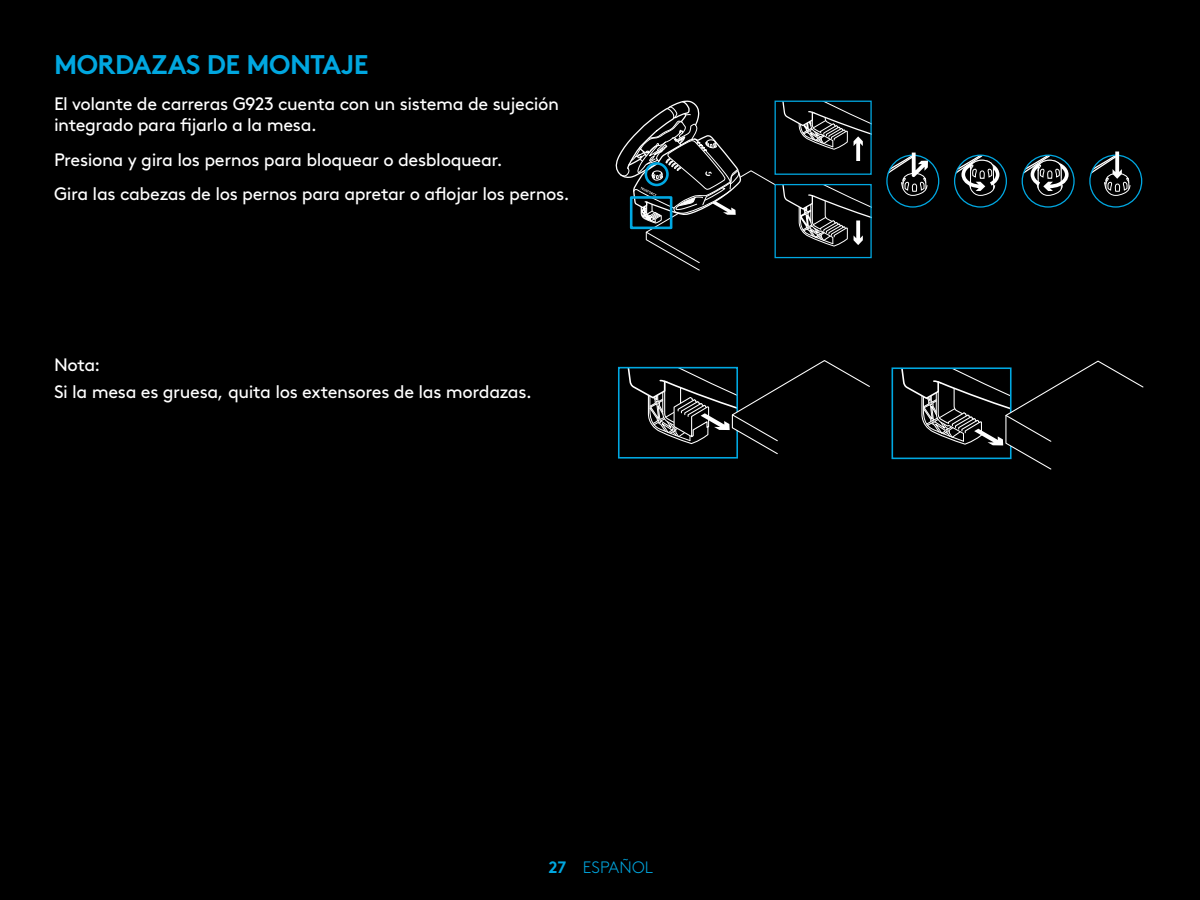
<style>
.page{position:relative;width:1200px;height:900px;background:#000}
.page>*{position:absolute;margin:0;border:0;box-sizing:border-box;transform-origin:0 0}
.A_head{font:27px "Brown Pro Bold Alt";letter-spacing:-.02em;color:#00a7e0}
.Bulleted_list{font:18px/21px "Brown Pro Regular Alt";letter-spacing:-.02em;color:#fff}
.C_head{font:18px "Brown Pro Regular Alt";color:#fff}
.t1{font:300 16.5px "Brown Pro";letter-spacing:.01em;color:#00a7e0}
.s1{font-family:"Brown Pro Bold Alt";font-weight:400}
</style>
<div class="page">
<svg style="left:887px;top:153px;width:52px;height:54px"></svg>
<svg style="left:1090px;top:152px;width:52px;height:55px"></svg>
<svg style="left:1022px;top:155px;width:52px;height:52px"></svg>
<svg style="left:955px;top:155px;width:51px;height:52px"></svg>
<svg style="left:615px;top:100px;width:256px;height:171px"></svg>
<div style="left:630px;top:196px;width:42px;height:33px;border:3px solid #00a8e2"></div>
<div style="left:892px;top:367px;width:120px;height:92px;border:2px solid #00a8e2"></div>
<svg style="left:898px;top:360px;width:246px;height:110px"></svg>
<div style="left:618px;top:367px;width:120px;height:92px;border:2px solid #00a8e2"></div>
<svg style="left:625px;top:360px;width:245px;height:95px"></svg>
<p class="A_head" style="left:54px;top:43px;width:316px">MORDAZAS DE MONTAJE</p>
<p class="Bulleted_list" style="left:54px;top:92px;width:507px">El volante de carreras G923 cuenta con un sistema de sujeción integrado para fijarlo a la mesa.</p>
<p class="Bulleted_list" style="left:54px;top:148px;width:446px">Presiona y gira los pernos para bloquear o desbloquear.</p>
<p class="Bulleted_list" style="left:54px;top:182px;width:514px">Gira las cabezas de los pernos para apretar o aflojar los pernos.</p>
<p class="C_head" style="left:54px;top:351px;width:48px">Nota:</p>
<p class="Bulleted_list" style="left:54px;top:380px;width:476px">Si la mesa es gruesa, quita los extensores de las mordazas.</p>
<p class="t1" style="left:548px;top:855px;width:106px"><span class="s1">27</span> ESPAÑOL</p>
</div>
